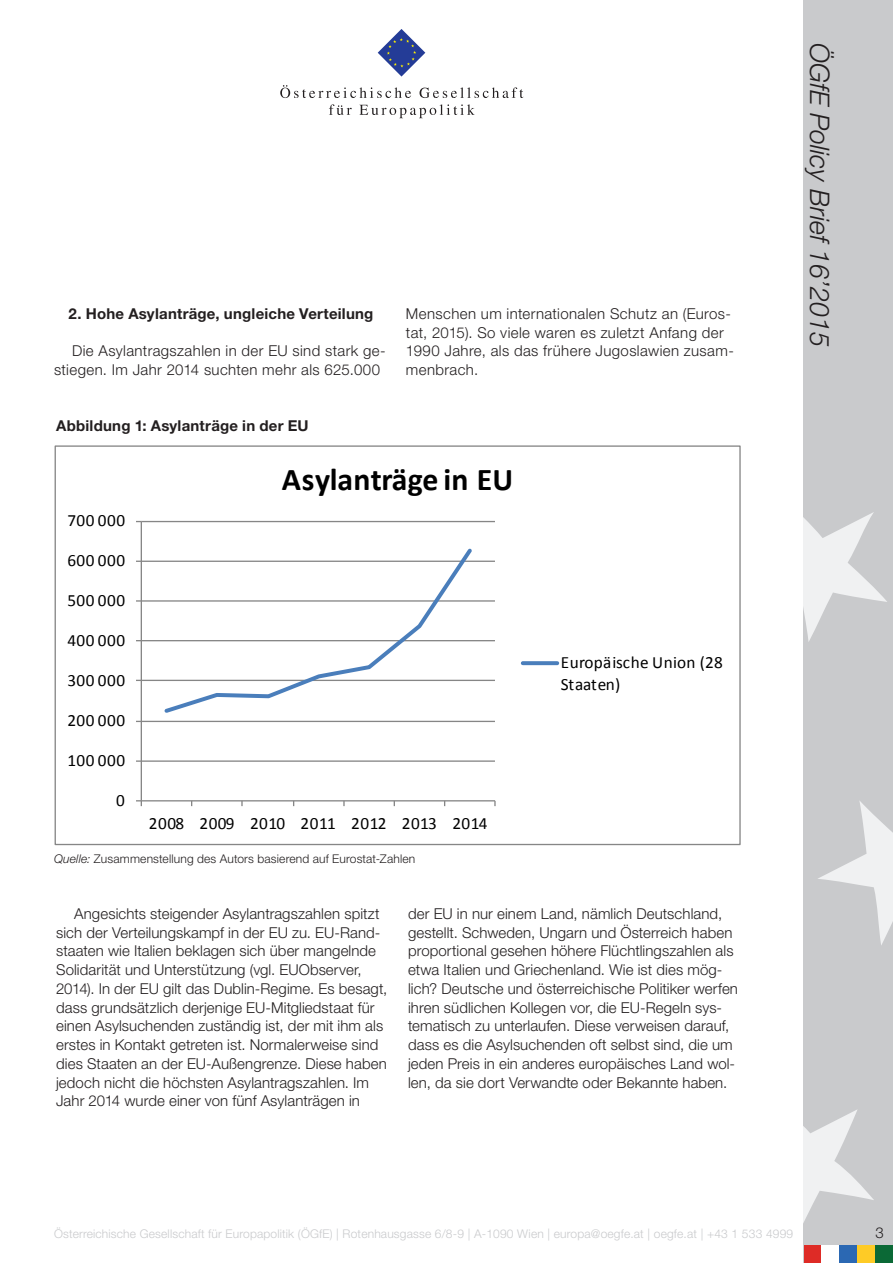
<style>
.page{position:relative;width:893px;height:1263px;background:#fff}
.page>*{position:absolute;margin:0;border:0;box-sizing:border-box;transform-origin:0 0}
.t1{font:700 31.8px "Calibri";letter-spacing:.005em;color:#000}
.t2{font:italic 300 27px "Helvetica Neue LT Std";color:#231f20}
.t3{font:17.25px/21.6px "Calibri";letter-spacing:.03em;color:#000}
.Standard_Paragraph{font:300 15px/18.8px "Helvetica Neue LT Std";letter-spacing:.005em;color:#231f20}
.Standard_Paragraph-2{font:300 15px/18.8px "Helvetica Neue LT Std";letter-spacing:.025em;color:#231f20}
.Zwischenüberschrift{font:700 15px "Helvetica Neue LT Std";letter-spacing:.015em;color:#231f20}
.t4{font:300 12px "Helvetica Neue LT Std";letter-spacing:.015em;color:#c9cacc}
.Bildunterschrift{font:300 12px "Helvetica Neue LT Std";letter-spacing:.015em;color:#231f20}
.s1{font-style:italic}
</style>
<div class="page">
<div style="left:804px;top:0;width:89px;height:1263px;background:#c9cacc"></div>
<svg style="left:804px;top:512px;width:83px;height:130px"></svg>
<svg style="left:818px;top:801px;width:75px;height:144px"></svg>
<svg style="left:804px;top:1110px;width:70px;height:111px"></svg>
<svg style="left:378px;top:29px;width:47px;height:48px"></svg>
<svg style="left:280px;top:85px;width:131px;height:13px"></svg>
<svg style="left:420px;top:87px;width:103px;height:11px"></svg>
<svg style="left:329px;top:104px;width:23px;height:11px"></svg>
<svg style="left:359px;top:104px;width:116px;height:14px"></svg>
<div style="left:857px;top:1245px;width:18px;height:18px;background:#fecb26"></div>
<div style="left:839px;top:1245px;width:18px;height:18px;background:#2b68b3"></div>
<div style="left:804px;top:1245px;width:17px;height:18px;background:#de2b26"></div>
<div style="left:875px;top:1245px;width:18px;height:18px;background:#0b6936"></div>
<div style="left:821px;top:1245px;width:18px;height:18px;background:#fff"></div>
<hr style="left:141px;top:760px;width:354px;height:2px;background:#868686">
<hr style="left:141px;top:721px;width:354px;height:1px;background:#868686">
<hr style="left:141px;top:680px;width:354px;height:1px;background:#868686">
<hr style="left:141px;top:640px;width:354px;height:1px;background:#868686">
<hr style="left:141px;top:600px;width:354px;height:2px;background:#868686">
<hr style="left:141px;top:561px;width:354px;height:1px;background:#868686">
<hr style="left:141px;top:521px;width:354px;height:1px;background:#868686">
<hr style="left:141px;top:521px;width:1px;height:280px;background:#868686">
<hr style="left:141px;top:800px;width:354px;height:1px;background:#868686">
<svg style="left:136px;top:800px;width:6px;height:6px"></svg>
<svg style="left:161px;top:548px;width:314px;height:165px"></svg>
<svg style="left:523px;top:661px;width:34px;height:4px"></svg>
<p class="Zwischenüberschrift" style="left:69px;top:304px;width:306px">2. Hohe Asylanträge, ungleiche Verteilung</p>
<p class="Standard_Paragraph-2" style="left:54px;top:341px;width:333px;text-indent:18px">Die Asylantragszahlen in der EU sind stark ge&shy;stiegen. Im Jahr 2014 suchten mehr als 625.000</p>
<p class="Zwischenüberschrift" style="left:56px;top:417px;width:254px">Abbildung 1: Asylanträge in der EU</p>
<p class="Standard_Paragraph-2" style="left:406px;top:304px;width:329px">Menschen um internationalen Schutz an (Euros&shy;tat, 2015). So viele waren es zuletzt Anfang der 1990 Jahre, als das frühere Jugoslawien zusam&shy;menbrach.</p>
<p class="t3" style="left:67px;top:509px;width:59px">700 000</p>
<p class="t3" style="left:67px;top:549px;width:59px">600 000</p>
<p class="t3" style="left:67px;top:589px;width:59px">500 000</p>
<p class="t3" style="left:67px;top:629px;width:59px">400 000</p>
<p class="t3" style="left:67px;top:669px;width:59px">300 000</p>
<p class="t3" style="left:67px;top:709px;width:59px">200 000</p>
<p class="t3" style="left:67px;top:749px;width:59px">100 000</p>
<p class="t3" style="left:116px;top:789px;width:10px">0</p>
<p class="t1" style="left:282px;top:457px;width:233px">Asylanträge in EU</p>
<p class="t3" style="left:149px;top:812px;width:340px">2008 2009 2010 2011 2012 2013 2014</p>
<p class="Bildunterschrift" style="left:54px;top:851px;width:363px"><span class="s1">Quelle:</span> Zusammenstellung des Autors basierend auf Eurostat-Zahlen</p>
<p class="t3" style="left:561px;top:651px;width:164px">Europäische Union (28<br>Staaten)</p>
<p class="Standard_Paragraph" style="left:56px;top:904px;width:333px;text-indent:18px">Angesichts steigender Asylantragszahlen spitzt sich der Verteilungskampf in der EU zu. EU-Rand&shy;staaten wie Italien beklagen sich über mangelnde Solidarität und Unterstützung (vgl. EUObserver, 2014). In der EU gilt das Dublin-Regime. Es besagt, dass grundsätzlich derjenige EU-Mitgliedstaat für einen Asylsuchenden zuständig ist, der mit ihm als erstes in Kontakt getreten ist. Normalerweise sind dies Staaten an der EU-Außengrenze. Diese haben jedoch nicht die höchsten Asylantragszahlen. Im Jahr 2014 wurde einer von fünf Asylanträgen in</p>
<p class="Standard_Paragraph" style="left:408px;top:904px;width:331px">der EU in nur einem Land, nämlich Deutschland, gestellt. Schweden, Ungarn und Österreich haben proportional gesehen höhere Flüchtlingszahlen als etwa Italien und Griechenland. Wie ist dies mög&shy;lich? Deutsche und österreichische Politiker werfen ihren südlichen Kollegen vor, die EU-Regeln sys&shy;tematisch zu unterlaufen. Diese verweisen darauf, dass es die Asylsuchenden oft selbst sind, die um jeden Preis in ein anderes europäisches Land wol&shy;len, da sie dort Verwandte oder Bekannte haben.</p>
<h2 class="t2" style="left:836px;top:43px;width:305px;rotate:90deg">ÖGfE Policy Brief 16’2015</h2>
<p class="t4" style="left:54px;top:1226px;width:741px">Österreichische Gesellschaft für Europapolitik (ÖGfE) | Rotenhausgasse 6/8-9 | A-1090 Wien | europa@oegfe.at | oegfe.at | +43 1 533 4999</p>
<p class="Standard_Paragraph" style="left:875px;top:1222px;width:10px">3</p>
</div>
